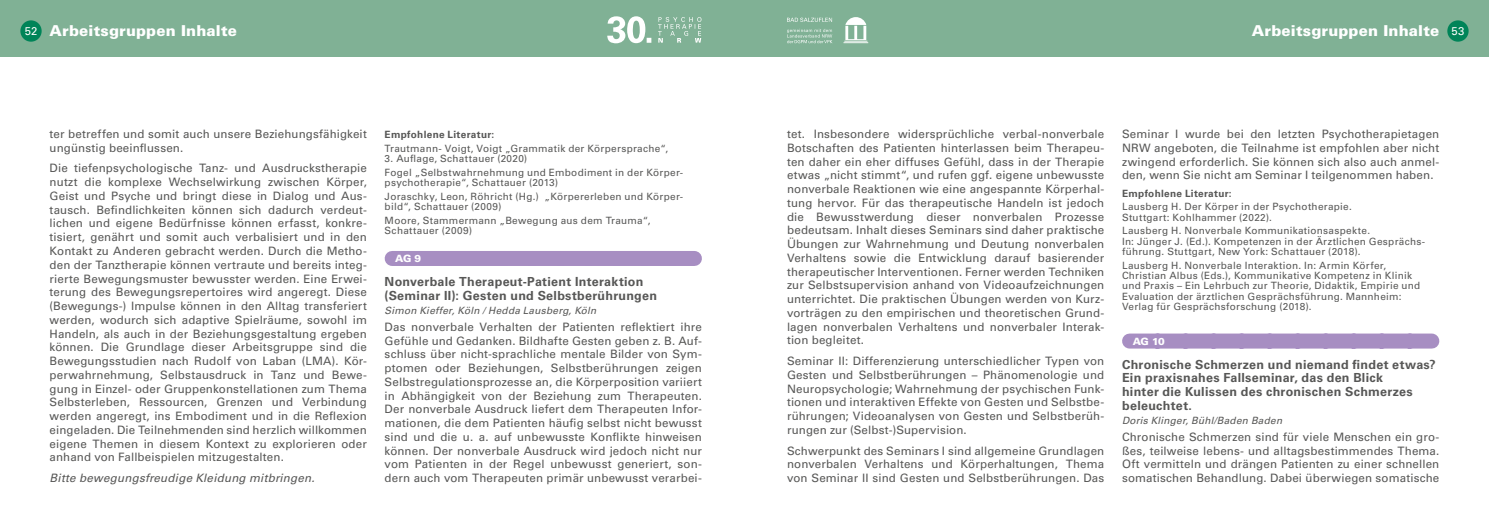
<style>
.page{position:relative;width:1489px;height:525px;background:#fff}
.page>*{position:absolute;margin:0;border:0;box-sizing:border-box;transform-origin:0 0}
.t1{font:900 15px "Univers LT Std";letter-spacing:.01em;color:#fff}
.t2{font:700 12.5px/13.8px "Univers LT Std";letter-spacing:.025em;color:#575756}
.t3{font:11.5px/13.8px "Univers LT Std";letter-spacing:.01em;color:#575756;text-align:justify}
.t4{font:italic 11.5px "Univers LT Std";letter-spacing:.02em;color:#575756}
.t5{font:11.25px "Univers LT Std";color:#fff}
.t6{font:10px/10.2px "Univers LT Std";letter-spacing:.025em;color:#575756}
.t7{font:italic 10px "Univers LT Std";letter-spacing:.025em;color:#575756}
.t8{font:700 10px "Univers LT Std";letter-spacing:.03em;color:#575756}
.t9{font:900 10px "Univers LT Std";color:#fff}
</style>
<div class="page">
<div style="left:0;top:0;width:744px;height:57px;background:#80b195"></div>
<svg style="left:607px;top:16px;width:94px;height:27px"></svg>
<div style="left:744px;top:0;width:744px;height:57px;background:#80b195"></div>
<svg style="left:787px;top:17px;width:81px;height:26px"></svg>
<div style="left:1447px;top:20px;width:21px;height:22px;background:#008458;border-radius:50%"></div>
<div style="left:20px;top:20px;width:22px;height:22px;background:#008458;border-radius:50%"></div>
<div style="left:392px;top:251px;width:302px;height:15px;background:#a78ec2"></div>
<div style="left:1129px;top:333px;width:302px;height:15px;background:#a78ec2"></div>
<h1 class="t1" style="left:50px;top:21px;width:189px">Arbeitsgruppen Inhalte</h1>
<h1 class="t1" style="left:1251px;top:21px;width:189px">Arbeitsgruppen Inhalte</h1>
<p class="t5" style="left:25px;top:24px;width:14px">52</p>
<p class="t5" style="left:1451px;top:24px;width:14px">53</p>
<p class="t3" style="left:50px;top:127px;width:319px">ter betreffen und somit auch unsere Beziehungsfähigkeit ungünstig beeinflussen.</p>
<p class="t3" style="left:50px;top:161px;width:319px">Die tiefenpsychologische Tanz- und Ausdruckstherapie nutzt die komplexe Wechselwirkung zwischen Körper, Geist und Psyche und bringt diese in Dialog und Aus&shy;tausch. Befindlichkeiten können sich dadurch verdeut&shy;lichen und eigene Bedürfnisse können erfasst, konkre&shy;tisiert, genährt und somit auch verbalisiert und in den Kontakt zu Anderen gebracht werden. Durch die Metho&shy;den der Tanztherapie können vertraute und bereits integ&shy;rierte Bewegungsmuster bewusster werden. Eine Erwei&shy;terung des Bewegungsrepertoires wird angeregt. Diese (Bewegungs-) Impulse können in den Alltag transferiert werden, wodurch sich adaptive Spielräume, sowohl im Handeln, als auch in der Beziehungsgestaltung ergeben können. Die Grundlage dieser Arbeitsgruppe sind die Bewegungsstudien nach Rudolf von Laban (LMA). Kör&shy;perwahrnehmung, Selbstausdruck in Tanz und Bewe&shy;gung in Einzel- oder Gruppenkonstellationen zum Thema Selbsterleben, Ressourcen, Grenzen und Verbindung werden angeregt, ins Embodiment und in die Reflexion eingeladen. Die Teilnehmenden sind herzlich willkommen eigene Themen in diesem Kontext zu explorieren oder anhand von Fallbeispielen mitzugestalten.</p>
<p class="t4" style="left:50px;top:471px;width:266px">Bitte bewegungsfreudige Kleidung mitbringen.</p>
<p class="t8" style="left:384px;top:128px;width:111px">Empfohlene Literatur:</p>
<p class="t6" style="left:384px;top:143px;width:285px">Trautmann- Voigt, Voigt „Grammatik der Körpersprache“,</p>
<p class="t6" style="left:384px;top:152px;width:300px;line-height:13.8px">3. Auflage, Schattauer (2020)<br>Fogel „Selbstwahrnehmung und Embodiment in der Körper-</p>
<p class="t6" style="left:384px;top:176px;width:300px;line-height:13.8px">psychotherapie“, Schattauer (2013)<br>Joraschky, Leon, Röhricht (Hg.) „Körpererleben und Körper-</p>
<p class="t6" style="left:384px;top:200px;width:267px;line-height:13.8px">bild“, Schattauer (2009)<br>Moore, Stammermann „Bewegung aus dem Trauma“,</p>
<p class="t6" style="left:384px;top:226px;width:89px">Schattauer (2009)</p>
<p class="t9" style="left:395px;top:252px;width:27px">AG 9</p>
<p class="t2" style="left:384px;top:275px;width:274px">Nonverbale Therapeut-Patient Interaktion (Seminar II): Gesten und Selbstberührungen</p>
<p class="t7" style="left:384px;top:304px;width:213px">Simon Kieffer, Köln / Hedda Lausberg, Köln</p>
<p class="t3" style="left:384px;top:319px;width:319px">Das nonverbale Verhalten der Patienten reflektiert ihre Gefühle und Gedanken. Bildhafte Gesten geben z. B. Auf&shy;schluss über nicht-sprachliche mentale Bilder von Sym&shy;ptomen oder Beziehungen, Selbstberührungen zeigen Selbstregulationsprozesse an, die Körperposition variiert in Abhängigkeit von der Beziehung zum Therapeuten.<br>Der nonverbale Ausdruck liefert dem Therapeuten Infor&shy;mationen, die dem Patienten häufig selbst nicht bewusst sind und die u. a. auf unbewusste Konflikte hinweisen können. Der nonverbale Ausdruck wird jedoch nicht nur vom Patienten in der Regel unbewusst generiert, son&shy;dern auch vom Therapeuten primär unbewusst verarbei-</p>
<p class="t3" style="left:787px;top:127px;width:319px">tet. Insbesondere widersprüchliche verbal-nonverbale Botschaften des Patienten hinterlassen beim Therapeu&shy;ten daher ein eher diffuses Gefühl, dass in der Therapie etwas „nicht stimmt“, und rufen ggf. eigene unbewusste nonverbale Reaktionen wie eine angespannte Körperhal&shy;tung hervor. Für das therapeutische Handeln ist jedoch die Bewusstwerdung dieser nonverbalen Prozesse bedeutsam. Inhalt dieses Seminars sind daher praktische Übungen zur Wahrnehmung und Deutung nonverbalen Verhaltens sowie die Entwicklung darauf basierender therapeutischer Interventionen. Ferner werden Techniken zur Selbstsupervision anhand von Videoaufzeichnungen unterrichtet. Die praktischen Übungen werden von Kurz&shy;vorträgen zu den empirischen und theoretischen Grund&shy;lagen nonverbalen Verhaltens und nonverbaler Interak&shy;tion begleitet.</p>
<p class="t3" style="left:787px;top:354px;width:319px">Seminar II: Differenzierung unterschiedlicher Typen von Gesten und Selbstberührungen – Phänomenologie und Neuropsychologie; Wahrnehmung der psychischen Funk&shy;tionen und interaktiven Effekte von Gesten und Selbstbe&shy;rührungen; Videoanalysen von Gesten und Selbstberüh&shy;rungen zur (Selbst-)Supervision.</p>
<p class="t3" style="left:787px;top:443px;width:319px">Schwerpunkt des Seminars I sind allgemeine Grundlagen nonverbalen Verhaltens und Körperhaltungen, Thema von Seminar II sind Gesten und Selbstberührungen. Das</p>
<p class="t3" style="left:1121px;top:127px;width:319px">Seminar I wurde bei den letzten Psychotherapietagen NRW angeboten, die Teilnahme ist empfohlen aber nicht zwingend erforderlich. Sie können sich also auch anmel&shy;den, wenn Sie nicht am Seminar I teilgenommen haben.</p>
<p class="t8" style="left:1121px;top:187px;width:111px">Empfohlene Literatur:</p>
<p class="t6" style="left:1121px;top:201px;width:231px">Lausberg H. Der Körper in der Psychotherapie.<br>Stuttgart: Kohlhammer (2022).</p>
<p class="t6" style="left:1121px;top:226px;width:305px">Lausberg H. Nonverbale Kommunikationsaspekte.<br>In: Jünger J. (Ed.). Kompetenzen in der Ärztlichen Gesprächs&shy;führung. Stuttgart, New York: Schattauer (2018).</p>
<p class="t6" style="left:1121px;top:260px;width:300px">Lausberg H. Nonverbale Interaktion. In: Armin Körfer, Christian Albus (Eds.), Kommunikative Kompetenz in Klinik und Praxis – Ein Lehrbuch zur Theorie, Didaktik, Empirie und Evaluation der ärztlichen Gesprächsführung. Mannheim:<br>Verlag für Gesprächsforschung (2018).</p>
<p class="t9" style="left:1132px;top:334px;width:33px">AG 10</p>
<p class="t2" style="left:1121px;top:357px;width:315px">Chronische Schmerzen und niemand findet etwas?<br>Ein praxisnahes Fallseminar, das den Blick<br>hinter die Kulissen des chronischen Schmerzes beleuchtet.</p>
<p class="t7" style="left:1121px;top:414px;width:161px">Doris Klinger, Bühl/Baden Baden</p>
<p class="t3" style="left:1121px;top:429px;width:319px">Chronische Schmerzen sind für viele Menschen ein gro&shy;ßes, teilweise lebens- und alltagsbestimmendes Thema.<br>Oft vermitteln und drängen Patienten zu einer schnellen somatischen Behandlung. Dabei überwiegen somatische</p>
</div>
